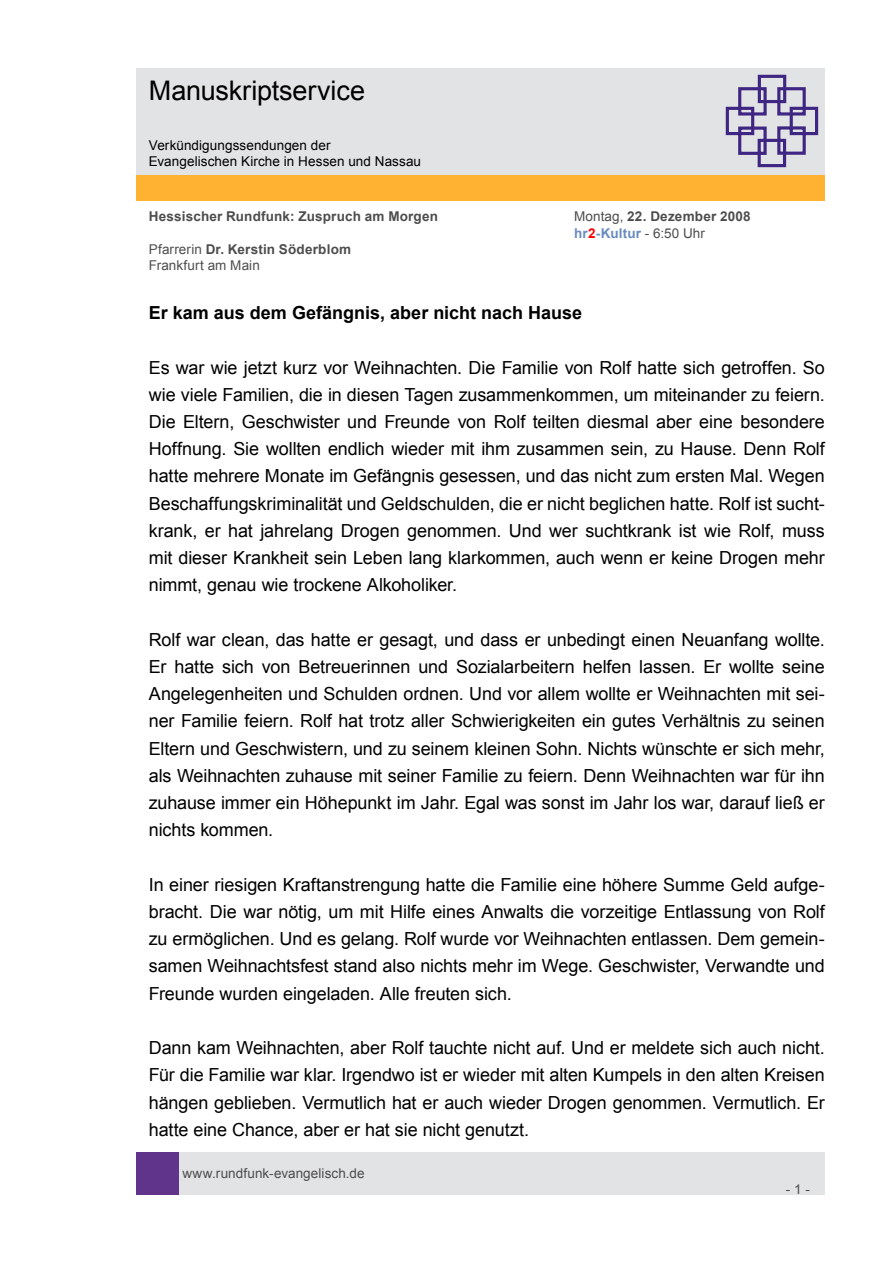
<style>
.page{position:relative;width:893px;height:1263px;background:#fff}
.page>*{position:absolute;margin:0;border:0;box-sizing:border-box;transform-origin:0 0}
.t1{font:27px "Arial";letter-spacing:-.005em;color:#000}
.t2{font:18px/27.2px "Arial";letter-spacing:-.005em;color:#000;text-align:justify}
.t3{font:700 18px "Arial";color:#000}
.t4{font:13.5px/16.2px "Arial";letter-spacing:.005em;color:#4d4d4d}
.t5{font:13.5px/16.2px "Arial";letter-spacing:.005em;color:#000}
.t6{font:700 13.5px "Arial";letter-spacing:.015em;color:#4d4d4d}
.s1{font-weight:700}
.s2{font-weight:700;color:#688bc0}
.s3{font-weight:700;color:#f00}
</style>
<div class="page">
<div style="left:179px;top:1152px;width:646px;height:43px;background:#e2e3e4"></div>
<div style="left:136px;top:1152px;width:43px;height:43px;background:#5f348a"></div>
<div style="left:136px;top:175px;width:689px;height:26px;background:#ffb132"></div>
<div style="left:136px;top:68px;width:689px;height:106px;background:#e2e3e4"></div>
<svg style="left:725px;top:74px;width:94px;height:94px"></svg>
<h1 class="t1" style="left:149px;top:73px;width:218px">Manuskriptservice</h1>
<p class="t5" style="left:149px;top:137px;width:274px">Verkündigungssendungen der<br>Evangelischen Kirche in Hessen und Nassau</p>
<p class="t6" style="left:149px;top:208px;width:291px">Hessischer Rundfunk: Zuspruch am Morgen</p>
<p class="t4" style="left:574px;top:209px;width:178px">Montag, <span class="s1">22. Dezember 2008 </span><span class="s2">hr</span><span class="s3">2</span><span class="s2">-Kultur</span> - 6:50 Uhr</p>
<p class="t4" style="left:149px;top:241px;width:204px">Pfarrerin <span class="s1">Dr. Kerstin Söderblom<br></span>Frankfurt am Main</p>
<p class="t3" style="left:149px;top:301px;width:435px">Er kam aus dem Gefängnis, aber nicht nach Hause</p>
<p class="t2" style="left:149px;top:354px;width:678px">Es war wie jetzt kurz vor Weihnachten. Die Familie von Rolf hatte sich getroffen. So wie viele Familien, die in diesen Tagen zusammenkommen, um miteinander zu feiern.<br>Die Eltern, Geschwister und Freunde von Rolf teilten diesmal aber eine besondere Hoffnung. Sie wollten endlich wieder mit ihm zusammen sein, zu Hause. Denn Rolf hatte mehrere Monate im Gefängnis gesessen, und das nicht zum ersten Mal. Wegen Beschaffungskriminalität und Geldschulden, die er nicht beglichen hatte. Rolf ist sucht&shy;krank, er hat jahrelang Drogen genommen. Und wer suchtkrank ist wie Rolf, muss mit dieser Krankheit sein Leben lang klarkommen, auch wenn er keine Drogen mehr nimmt, genau wie trockene Alkoholiker.</p>
<p class="t2" style="left:149px;top:626px;width:678px">Rolf war clean, das hatte er gesagt, und dass er unbedingt einen Neuanfang wollte.<br>Er hatte sich von Betreuerinnen und Sozialarbeitern helfen lassen. Er wollte seine Angelegenheiten und Schulden ordnen. Und vor allem wollte er Weihnachten mit sei&shy;ner Familie feiern. Rolf hat trotz aller Schwierigkeiten ein gutes Verhältnis zu seinen Eltern und Geschwistern, und zu seinem kleinen Sohn. Nichts wünschte er sich mehr, als Weihnachten zuhause mit seiner Familie zu feiern. Denn Weihnachten war für ihn zuhause immer ein Höhepunkt im Jahr. Egal was sonst im Jahr los war, darauf ließ er nichts kommen.</p>
<p class="t2" style="left:149px;top:871px;width:678px">In einer riesigen Kraftanstrengung hatte die Familie eine höhere Summe Geld aufge&shy;bracht. Die war nötig, um mit Hilfe eines Anwalts die vorzeitige Entlassung von Rolf zu ermöglichen. Und es gelang. Rolf wurde vor Weihnachten entlassen. Dem gemein&shy;samen Weihnachtsfest stand also nichts mehr im Wege. Geschwister, Verwandte und Freunde wurden eingeladen. Alle freuten sich.</p>
<p class="t2" style="left:149px;top:1034px;width:678px">Dann kam Weihnachten, aber Rolf tauchte nicht auf. Und er meldete sich auch nicht.<br>Für die Familie war klar. Irgendwo ist er wieder mit alten Kumpels in den alten Kreisen hängen geblieben. Vermutlich hat er auch wieder Drogen genommen. Vermutlich. Er hatte eine Chance, aber er hat sie nicht genutzt.</p>
<p class="t4" style="left:182px;top:1165px;width:184px">www.rundfunk-evangelisch.de</p>
<p class="t4" style="left:786px;top:1181px;width:26px">- 1 -</p>
</div>
